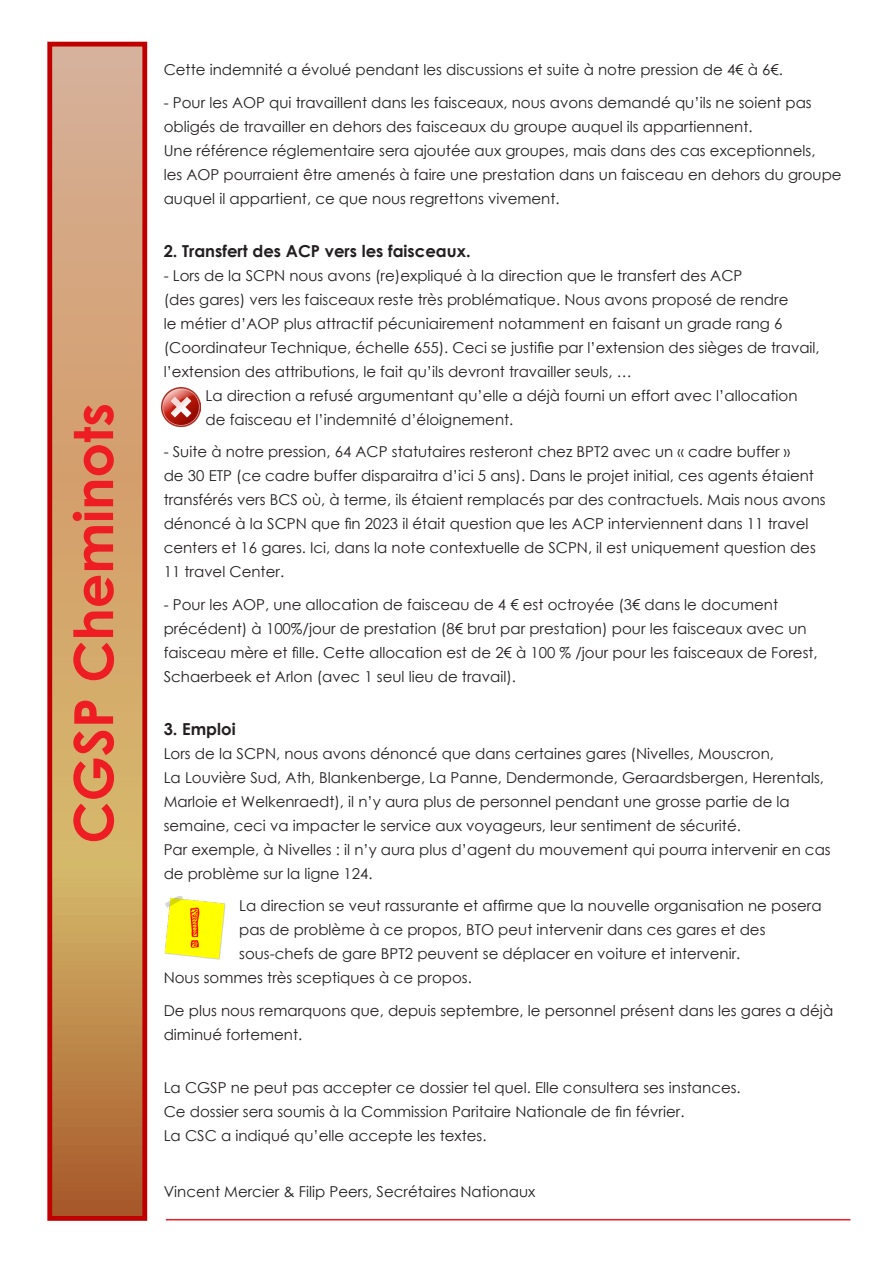
<style>
.page{position:relative;width:893px;height:1263px;background:#fff}
.page>*{position:absolute;margin:0;border:0;box-sizing:border-box;transform-origin:0 0}
.t1{font:700 54px "Century Gothic";color:#ee1d23}
.t2{font:700 16.5px "Century Gothic";color:#231f20}
.t3{font:15px/24px "Century Gothic";color:#231f20}
</style>
<div class="page">
<svg style="left:53px;top:48px;width:88px;height:1167px;background:#cd9f69"></svg>
<div style="left:47px;top:42px;width:100px;height:1179px;border:5px solid #c00000"></div>
<hr style="left:166px;top:1219px;width:684px;height:1px;background:#ee1d23">
<img style="left:161px;top:388px;width:39px;height:38px">
<img style="left:164px;top:896px;width:62px;height:64px">
<h1 class="t1" style="left:52px;top:844px;width:442px;rotate:-90deg">CGSP Cheminots</h1>
<p class="t3" style="left:164px;top:57px;width:621px">Cette indemnité a évolué pendant les discussions et suite à notre pression de 4€ à 6€.</p>
<p class="t3" style="left:164px;top:90px;width:679px">- Pour les AOP qui travaillent dans les faisceaux, nous avons demandé qu’ils ne soient pas obligés de travailler en dehors des faisceaux du groupe auquel ils appartiennent.<br>Une référence réglementaire sera ajoutée aux groupes, mais dans des cas exceptionnels,<br>les AOP pourraient être amenés à faire une prestation dans un faisceau en dehors du groupe auquel il appartient, ce que nous regrettons vivement.</p>
<p class="t2" style="left:164px;top:238px;width:308px">2. Transfert des ACP vers les faisceaux.</p>
<p class="t3" style="left:164px;top:263px;width:580px">- Lors de la SCPN nous avons (re)expliqué à la direction que le transfert des ACP</p>
<p class="t3" style="left:164px;top:287px;width:626px">(des gares) vers les faisceaux reste très problématique. Nous avons proposé de rendre</p>
<p class="t3" style="left:164px;top:311px;width:620px">le métier d’AOP plus attractif pécuniairement notamment en faisant un grade rang 6</p>
<p class="t3" style="left:164px;top:335px;width:658px">(Coordinateur Technique, échelle 655). Ceci se justifie par l’extension des sièges de travail,</p>
<p class="t3" style="left:164px;top:359px;width:470px">l’extension des attributions, le fait qu’ils devront travailler seuls, …</p>
<p class="t3" style="left:206px;top:383px;width:593px">La direction a refusé argumentant qu’elle a déjà fourni un effort avec l’allocation</p>
<p class="t3" style="left:206px;top:407px;width:309px">de faisceau et l’indemnité d’éloignement.</p>
<p class="t3" style="left:164px;top:439px;width:663px">- Suite à notre pression, 64 ACP statutaires resteront chez BPT2 avec un « cadre buffer »<br>de 30 ETP (ce cadre buffer disparaitra d’ici 5 ans). Dans le projet initial, ces agents étaient transférés vers BCS où, à terme, ils étaient remplacés par des contractuels. Mais nous avons dénoncé à la SCPN que fin 2023 il était question que les ACP interviennent dans 11 travel centers et 16 gares. Ici, dans la note contextuelle de SCPN, il est uniquement question des 11 travel Center.</p>
<p class="t3" style="left:164px;top:592px;width:655px">- Pour les AOP, une allocation de faisceau de 4 € est octroyée (3€ dans le document précédent) à 100%/jour de prestation (8€ brut par prestation) pour les faisceaux avec un faisceau mère et fille. Cette allocation est de 2€ à 100 % /jour pour les faisceaux de Forest, Schaerbeek et Arlon (avec 1 seul lieu de travail).</p>
<p class="t2" style="left:164px;top:716px;width:73px">3. Emploi</p>
<p class="t3" style="left:164px;top:741px;width:668px">Lors de la SCPN, nous avons dénoncé que dans certaines gares (Nivelles, Mouscron,<br>La Louvière Sud, Ath, Blankenberge, La Panne, Dendermonde, Geraardsbergen, Herentals, Marloie et Welkenraedt), il n’y aura plus de personnel pendant une grosse partie de la semaine, ceci va impacter le service aux voyageurs, leur sentiment de sécurité.<br>Par exemple, à Nivelles : il n’y aura plus d’agent du mouvement qui pourra intervenir en cas de problème sur la ligne 124.</p>
<p class="t3" style="left:239px;top:893px;width:584px">La direction se veut rassurante et affirme que la nouvelle organisation ne posera</p>
<p class="t3" style="left:239px;top:917px;width:528px">pas de problème à ce propos, BTO peut intervenir dans ces gares et des</p>
<p class="t3" style="left:239px;top:941px;width:503px">sous-chefs de gare BPT2 peuvent se déplacer en voiture et intervenir.</p>
<p class="t3" style="left:164px;top:965px;width:310px">Nous sommes très sceptiques à ce propos.</p>
<p class="t3" style="left:164px;top:998px;width:671px">De plus nous remarquons que, depuis septembre, le personnel présent dans les gares a déjà diminué fortement.</p>
<p class="t3" style="left:164px;top:1075px;width:579px">La CGSP ne peut pas accepter ce dossier tel quel. Elle consultera ses instances.<br>Ce dossier sera soumis à la Commission Paritaire Nationale de fin février.<br>La CSC a indiqué qu’elle accepte les textes.</p>
<p class="t3" style="left:164px;top:1179px;width:373px">Vincent Mercier &amp; Filip Peers, Secrétaires Nationaux</p>
</div>
